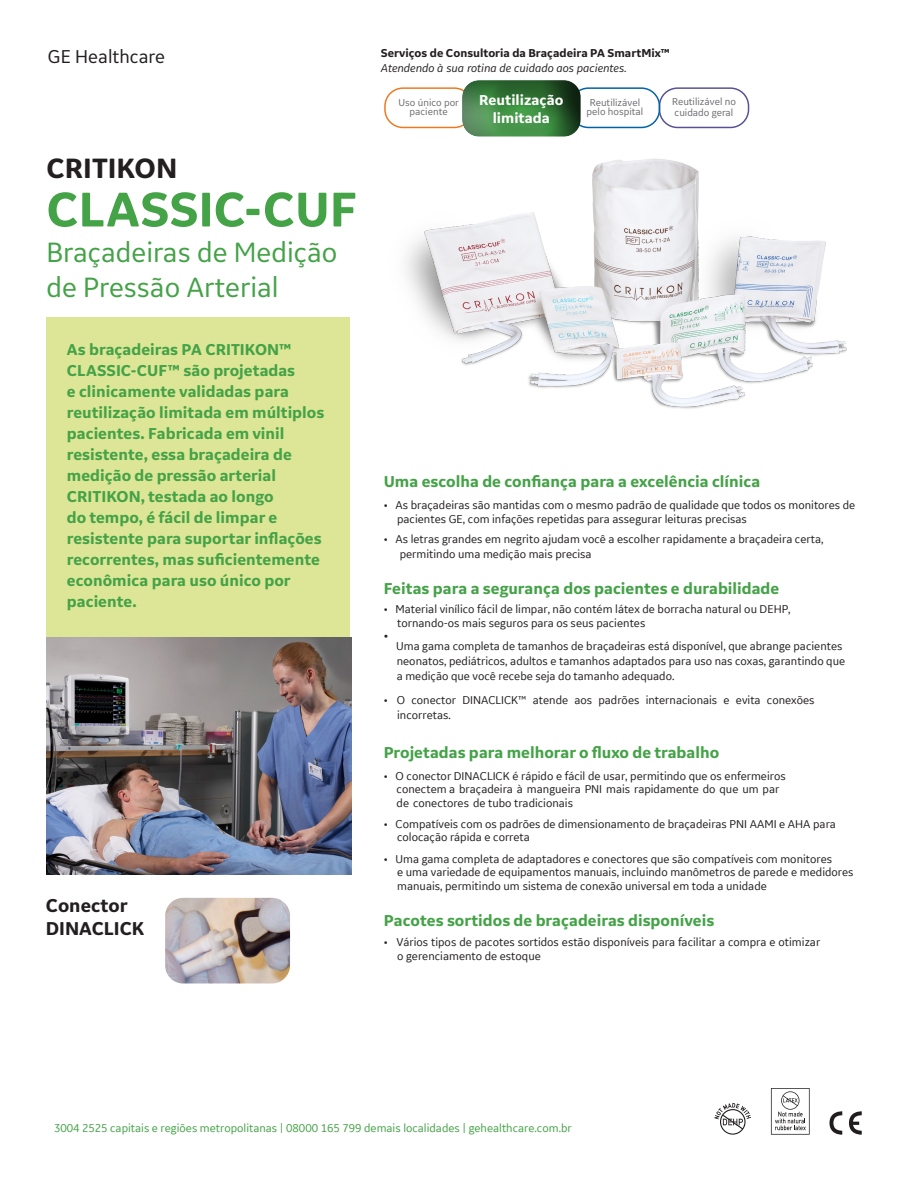
<style>
.page{position:relative;width:918px;height:1188px;background:#fff}
.page>*{position:absolute;margin:0;border:0;box-sizing:border-box;transform-origin:0 0}
.t1{font:700 51px "GE Inspira Sans";color:#44a247}
.t2{font:29.25px/35.1px "GE Inspira Sans";color:#44a247}
.t3{font:700 29.25px "GE Inspira Sans";color:#231f20}
.t4{font:700 19.5px/23.4px "GE Inspira Sans";color:#231f20}
.t5{font:19.5px "GE Inspira Sans";color:#231f20}
.t6{font:700 16.5px/21px "GE Inspira Sans";color:#44a247}
.t7{font:700 15px/18px "GE Inspira Sans";color:#fff;text-align:center}
.t8{font:13.5px "GE Inspira Sans";color:#231f20}
.t9{font:12px/13.5px "GE Inspira Sans";color:#231f20}
.t10{font:12px "GE Inspira Sans";color:#44a247}
.t11{font:700 12px "GE Inspira Sans";color:#231f20}
.t12{font:italic 12px "GE Inspira Sans";color:#231f20}
.t13{font:10.5px/9px "GE Inspira Sans";color:#6c6d70}
</style>
<div class="page">
<div style="left:384px;top:87px;width:89px;height:41px;border:2px solid #ed7a23;border-radius:18px"></div>
<div style="left:659px;top:87px;width:90px;height:41px;border:2px solid #575296;border-radius:18px"></div>
<div style="left:570px;top:87px;width:90px;height:41px;border:2px solid #0063a8;border-radius:18px"></div>
<div style="left:460px;top:79px;width:94px;height:60px;background:#fff;opacity:.35"></div>
<div style="left:470px;top:79px;width:112px;height:60px;background:#231f20;opacity:.73"></div>
<div style="left:46px;top:317px;width:304px;height:321px;background:#dde697"></div>
<img style="left:165px;top:898px;width:125px;height:85px">
<img style="left:406px;top:159px;width:441px;height:250px">
<img style="left:46px;top:638px;width:306px;height:237px">
<svg style="left:829px;top:1111px;width:13px;height:24px"></svg>
<svg style="left:849px;top:1111px;width:13px;height:24px"></svg>
<svg style="left:714px;top:1103px;width:37px;height:32px"></svg>
<svg style="left:771px;top:1088px;width:39px;height:47px"></svg>
<h3 class="t5" style="left:48px;top:44px;width:119px">GE Healthcare</h3>
<p class="t11" style="left:381px;top:46px;width:291px">Serviços de Consultoria da Braçadeira PA SmartMix™</p>
<p class="t12" style="left:381px;top:60px;width:247px">Atendendo à sua rotina de cuidado aos pacientes.</p>
<h2 class="t3" style="left:46px;top:151px;width:132px">CRITIKON</h2>
<h1 class="t1" style="left:46px;top:178px;width:312px">CLASSIC-CUF</h1>
<h2 class="t2" style="left:46px;top:234px;width:292px">Braçadeiras de Medição de Pressão Arterial</h2>
<p class="t6" style="left:67px;top:338px;width:259px">As braçadeiras PA CRITIKON™<br>CLASSIC-CUF™ são projetadas<br>e clinicamente validadas para reutilização limitada em múltiplos pacientes. Fabricada em vinil resistente, essa braçadeira de medição de pressão arterial<br>CRITIKON, testada ao longo<br>do tempo, é fácil de limpar e resistente para suportar inflações recorrentes, mas suficientemente econômica para uso único por paciente.</p>
<h3 class="t4" style="left:46px;top:893px;width:100px">Conector<br>DINACLICK</h3>
<p class="t7" style="left:479px;top:90px;width:86px">Reutilização limitada</p>
<p class="t13" style="left:399px;top:98px;width:62px;text-align:center">Uso único por paciente</p>
<p class="t13" style="left:672px;top:96px;width:65px;line-height:10.5px">Reutilizável no cuidado geral</p>
<p class="t13" style="left:587px;top:98px;width:58px">Reutilizável pelo hospital</p>
<h3 class="t6" style="left:384px;top:471px;width:378px">Uma escolha de confiança para a excelência clínica</h3>
<p class="t9" style="left:397px;top:498px;width:460px;text-indent:-13px">• As braçadeiras são mantidas com o mesmo padrão de qualidade que todos os monitores de pacientes GE, com infações repetidas para assegurar leituras precisas</p>
<p class="t9" style="left:400px;top:532px;width:425px;line-height:14.9px;text-indent:-16px">• As letras grandes em negrito ajudam você a escolher rapidamente a braçadeira certa, permitindo uma medição mais precisa</p>
<h3 class="t6" style="left:384px;top:578px;width:397px">Feitas para a segurança dos pacientes e durabilidade</h3>
<p class="t9" style="left:397px;top:602px;width:395px;text-indent:-13px">• Material vinílico fácil de limpar, não contém látex de borracha natural ou DEHP, tornando-os mais seguros para os seus pacientes</p>
<p class="t8" style="left:384px;top:627px;width:6px">•</p>
<p class="t9" style="left:396px;top:639px;width:451px;line-height:14.9px">Uma gama completa de tamanhos de braçadeiras está disponível, que abrange pacientes neonatos, pediátricos, adultos e tamanhos adaptados para uso nas coxas, garantindo que a medição que você recebe seja do tamanho adequado.</p>
<p class="t9" style="left:397px;top:693px;width:419px;line-height:14.9px;text-indent:-13px">• O conector DINACLICK™ atende aos padrões internacionais e evita conexões incorretas.</p>
<h3 class="t6" style="left:384px;top:741px;width:337px">Projetadas para melhorar o fluxo de trabalho</h3>
<p class="t9" style="left:397px;top:769px;width:391px;text-indent:-13px">• O conector DINACLICK é rápido e fácil de usar, permitindo que os enfermeiros conectem a braçadeira à mangueira PNI mais rapidamente do que um par de conectores de tubo tradicionais</p>
<p class="t9" style="left:397px;top:817px;width:440px;text-indent:-13px">• Compatíveis com os padrões de dimensionamento de braçadeiras PNI AAMI e AHA para colocação rápida e correta</p>
<p class="t9" style="left:397px;top:852px;width:458px;text-indent:-13px">• Uma gama completa de adaptadores e conectores que são compatíveis com monitores<br>e uma variedade de equipamentos manuais, incluindo manômetros de parede e medidores</p>
<p class="t9" style="left:397px;top:879px;width:371px">manuais, permitindo um sistema de conexão universal em toda a unidade</p>
<h3 class="t6" style="left:384px;top:910px;width:332px">Pacotes sortidos de braçadeiras disponíveis</h3>
<p class="t9" style="left:397px;top:935px;width:425px;text-indent:-14px">• Vários tipos de pacotes sortidos estão disponíveis para facilitar a compra e otimizar o gerenciamento de estoque</p>
<p class="t10" style="left:54px;top:1121px;width:519px">3004 2525 capitais e regiões metropolitanas | 08000 165 799 demais localidades | gehealthcare.com.br</p>
</div>
